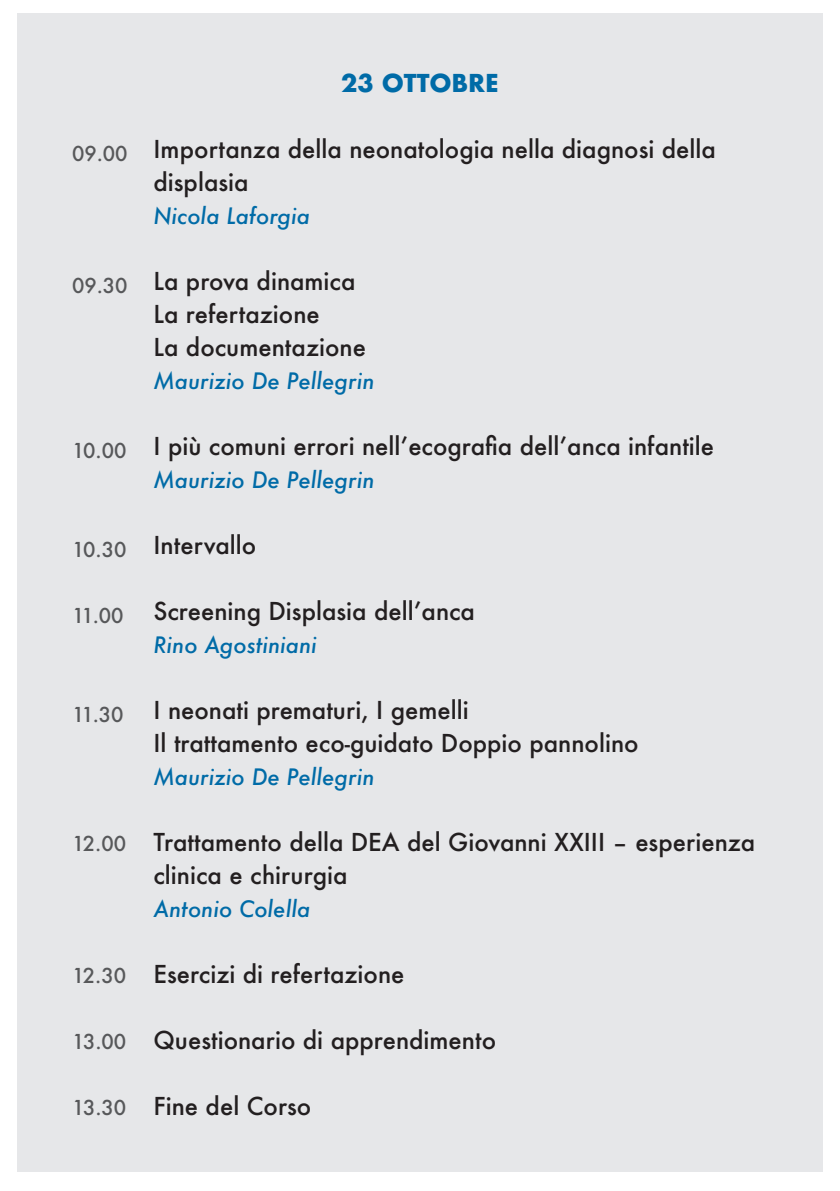
<style>
.page{position:relative;width:840px;height:1191px;background:#fff}
.page>*{position:absolute;margin:0;border:0;box-sizing:border-box;transform-origin:0 0}
.t1{font:500 24px/33px "Futura";color:#231f20}
.t2{font:700 24px "Futura";color:#006ba7}
.t3{font:italic 500 22px "Futura";color:#006ba7}
.t4{font:500 20px "Futura";color:#57585a}
</style>
<div class="page">
<div style="left:17px;top:13px;width:805px;height:1159px;background:#e6e7e9"></div>
<p class="t4" style="left:72px;top:140px;width:57px">09.00</p>
<p class="t4" style="left:72px;top:272px;width:57px">09.30</p>
<p class="t4" style="left:72px;top:437px;width:56px">10.00</p>
<p class="t4" style="left:72px;top:536px;width:56px">10.30</p>
<p class="t4" style="left:72px;top:602px;width:53px">11.00</p>
<p class="t4" style="left:72px;top:701px;width:53px">11.30</p>
<p class="t4" style="left:72px;top:830px;width:55px">12.00</p>
<p class="t4" style="left:72px;top:962px;width:55px">12.30</p>
<p class="t4" style="left:72px;top:1028px;width:56px">13.00</p>
<p class="t4" style="left:72px;top:1094px;width:56px">13.30</p>
<p class="t2" style="left:341px;top:66px;width:159px">23 OTTOBRE</p>
<p class="t1" style="left:153px;top:132px;width:563px">Importanza della neonatologia nella diagnosi della displasia</p>
<p class="t3" style="left:153px;top:200px;width:158px">Nicola Laforgia</p>
<p class="t1" style="left:153px;top:264px;width:203px">La prova dinamica</p>
<p class="t1" style="left:153px;top:297px;width:168px">La refertazione</p>
<p class="t1" style="left:153px;top:330px;width:214px">La documentazione</p>
<p class="t3" style="left:153px;top:365px;width:222px">Maurizio De Pellegrin</p>
<p class="t1" style="left:153px;top:429px;width:562px">I più comuni errori nell’ecografia dell’anca infantile</p>
<p class="t3" style="left:153px;top:464px;width:222px">Maurizio De Pellegrin</p>
<p class="t1" style="left:153px;top:528px;width:104px">Intervallo</p>
<p class="t1" style="left:153px;top:594px;width:323px">Screening Displasia dell’anca</p>
<p class="t3" style="left:153px;top:629px;width:165px">Rino Agostiniani</p>
<p class="t1" style="left:153px;top:693px;width:316px">I neonati prematuri, I gemelli</p>
<p class="t1" style="left:153px;top:726px;width:486px">Il trattamento eco-guidato Doppio pannolino</p>
<p class="t3" style="left:153px;top:761px;width:222px">Maurizio De Pellegrin</p>
<p class="t1" style="left:153px;top:825px;width:603px">Trattamento della DEA del Giovanni XXIII – esperienza</p>
<p class="t1" style="left:153px;top:858px;width:195px">clinica e chirurgia</p>
<p class="t3" style="left:153px;top:893px;width:158px">Antonio Colella</p>
<p class="t1" style="left:153px;top:957px;width:252px">Esercizi di refertazione</p>
<p class="t1" style="left:153px;top:1023px;width:344px">Questionario di apprendimento</p>
<p class="t1" style="left:153px;top:1089px;width:159px">Fine del Corso</p>
</div>
